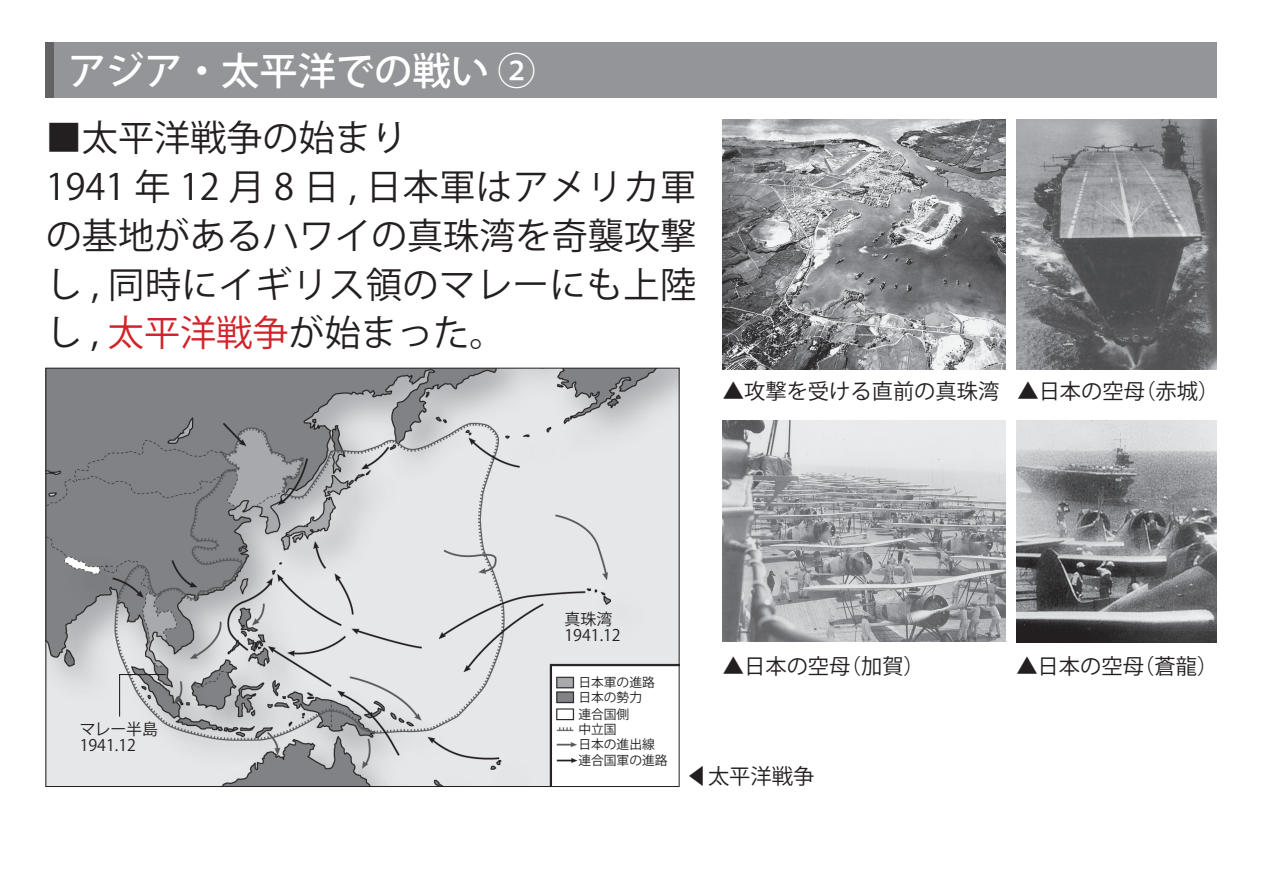
<style>
.page{position:relative;width:1263px;height:893px;background:#fff}
.page>*{position:absolute;margin:0;border:0;box-sizing:border-box;transform-origin:0 0}
.t1{font:500 38.25px "Koz Go Pr 6 N";color:#fff}
.t2{font:36.15px/48.9px "Koz Go Pr 6 N";color:#231f20}
.t3{font:21.3px "Koz Go Pr 6 N";color:#231f20}
.t4{font:15.9px/15.9px "Koz Go Pr 6 N";color:#231f20}
.t5{font:12.75px/16.6px "Koz Go Pr 6 N";color:#231f20}
.s1{color:#d1232a}
</style>
<div class="page">
<img style="left:723px;top:119px;width:283px;height:251px">
<img style="left:48px;top:370px;width:629px;height:415px">
<svg style="left:119px;top:673px;width:48px;height:45px;background:#b2b3b5"></svg>
<img style="left:1016px;top:119px;width:200px;height:251px">
<img style="left:723px;top:421px;width:283px;height:220px">
<img style="left:1016px;top:421px;width:200px;height:221px">
<div style="left:46px;top:43px;width:1171px;height:55px;background:#939598"></div>
<div style="left:46px;top:43px;width:8px;height:55px;background:#636366"></div>
<p class="t1" style="left:68px;top:49px;width:469px">アジア・太平洋での戦い ②</p>
<p class="t2" style="left:46px;top:114px;width:652px">■太平洋戦争の始まり<br>1941 年 12 月 8 日 , 日本軍はアメリカ軍の基地があるハワイの真珠湾を奇襲攻撃し , 同時にイギリス領のマレーにも上陸し , <span class="s1">太平洋戦争</span>が始まった。</p>
<p class="t3" style="left:723px;top:379px;width:498px">▲攻撃を受ける直前の真珠湾 ▲日本の空母（赤城）</p>
<p class="t4" style="left:80px;top:721px;width:80px">マレー半島<br>1941.12</p>
<p class="t4" style="left:564px;top:612px;width:58px">真珠湾<br>1941.12</p>
<p class="t5" style="left:578px;top:675px;width:78px">日本軍の進路</p>
<p class="t5" style="left:578px;top:689px;width:65px">日本の勢力連合国側</p>
<p class="t5" style="left:578px;top:722px;width:78px;line-height:14.9px">中立国<br>日本の進出線</p>
<p class="t3" style="left:723px;top:654px;width:203px">▲日本の空母（加賀）</p>
<p class="t3" style="left:1016px;top:654px;width:203px">▲日本の空母（蒼龍）</p>
<p class="t5" style="left:578px;top:752px;width:91px">連合国軍の進路</p>
<p class="t3" style="left:687px;top:764px;width:129px">◀太平洋戦争</p>
</div>
